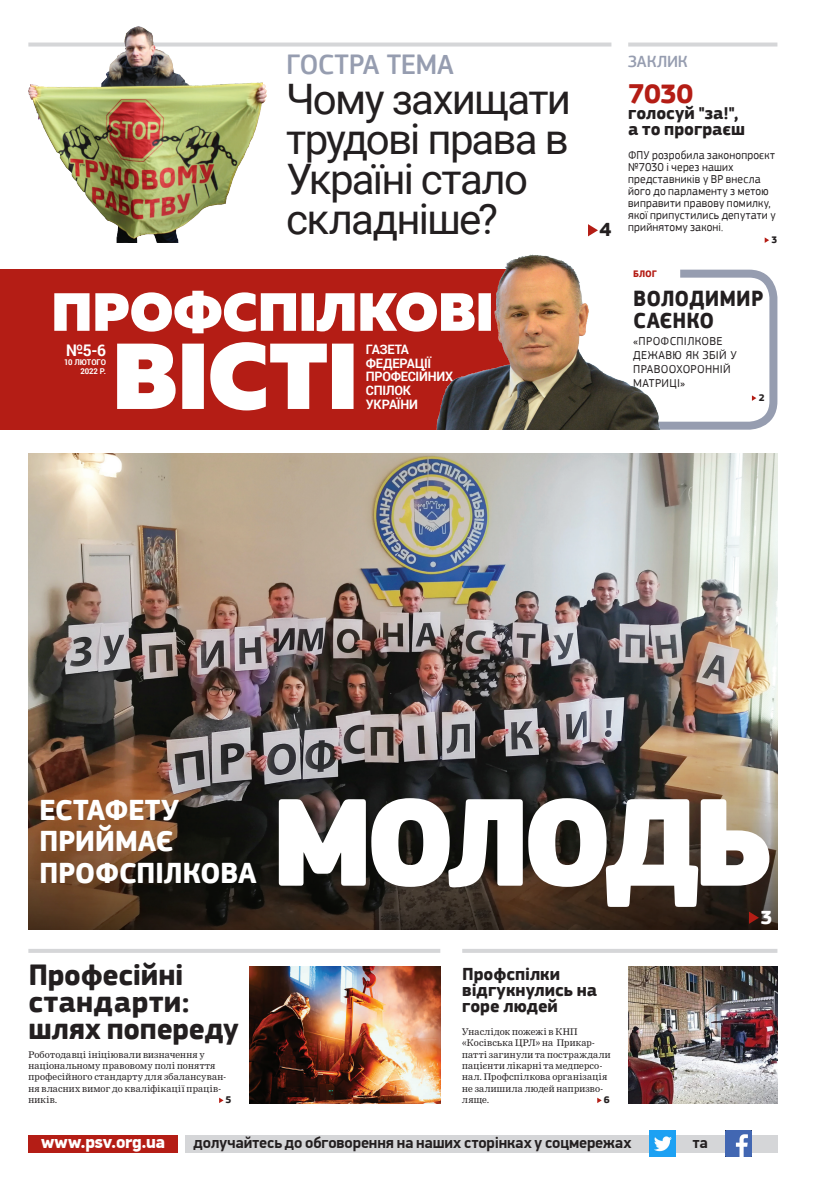
<style>
.page{position:relative;width:820px;height:1191px;background:#fff}
.page>*{position:absolute;margin:0;border:0;box-sizing:border-box;transform-origin:0 0}
.t1{font:900 130px "PF Square Sans Pro";letter-spacing:-.08em;color:#fff}
.Подзаг{font:42px/40px "Roboto";letter-spacing:-.045em;color:#231f20}
.Лид{font:700 30.5px/26.7px "PF Square Sans Pro";letter-spacing:-.005em;color:#231f20}
.t2{font:700 30px/31.3px "PF Square Sans Pro";letter-spacing:-.015em;color:#fff}
.t3{font:500 29px "PF Square Sans Pro";letter-spacing:-.015em;color:#969db0}
.Лид-2{font:700 28px "PF Square Sans Pro";color:#b41d15}
.t4{font:700 22.8px/22.2px "PF Square Sans Pro";letter-spacing:.005em;color:#231f20;scale:.94 1}
.Осн_текст{font:700 20px "PF Square Sans Pro";color:#fff}
.Осн_текст-2{font:700 20px "PF Square Sans Pro";color:#231f20}
.Лид-3{font:700 18px/16px "PF Square Sans Pro";color:#231f20}
.Лид-4{font:900 18px "PF Din Display Pro";letter-spacing:-.01em;color:#fff}
.t5{font:500 17px "PF Square Sans Pro";letter-spacing:-.005em;color:#969db0}
.Лид-5{font:700 16px "PF Din Display Pro";letter-spacing:-.01em;color:#231f20}
.t6{font:700 16px "Roboto";color:#fff}
.t7{font:700 13px/13.8px "Roboto";letter-spacing:-.02em;color:#fff}
.Лид-6{font:12px/12px "PF Square Sans Pro";letter-spacing:.02em;color:#231f20;scale:.95 1}
.Лид-7{font:12px/14px "PF Square Sans Pro";letter-spacing:.02em;color:#231f20}
.Осн_текст-3{font:700 10px "PF Square Sans Pro";color:#231f20}
.CНК_Текст_подверстка{font:700 9.8px "PF Square Sans Pro";color:#b41d15}
.Осн_текст-4{font:9px/11.4px "Nimrod Cyr";letter-spacing:.025em;color:#231f20}
.t8{font:700 8px/9px "Roboto";letter-spacing:-.01em;color:#fff;text-align:right}
</style>
<div class="page">
<img style="left:28px;top:453px;width:749px;height:476px">
<img style="left:29px;top:710px;width:748px;height:219px">
<div style="left:0;top:269px;width:573px;height:161px;background:#b41d15"></div>
<svg style="left:669px;top:269px;width:109px;height:161px"></svg>
<img style="left:436px;top:254px;width:233px;height:176px">
<svg style="left:54px;top:291px;width:436px;height:42px"></svg>
<svg style="left:117px;top:342px;width:236px;height:68px"></svg>
<svg style="left:628px;top:43px;width:149px;height:4px"></svg>
<hr style="left:462px;top:949px;width:315px;height:4px;background:#d5d6d8">
<svg style="left:269px;top:43px;width:342px;height:4px"></svg>
<hr style="left:28px;top:949px;width:412px;height:4px;background:#d5d6d8">
<svg style="left:764px;top:237px;width:4px;height:6px"></svg>
<svg style="left:597px;top:1097px;width:4px;height:6px"></svg>
<svg style="left:219px;top:1097px;width:4px;height:6px"></svg>
<img style="left:628px;top:966px;width:149px;height:137px">
<img style="left:249px;top:966px;width:191px;height:137px">
<svg style="left:748px;top:911px;width:10px;height:13px"></svg>
<svg style="left:588px;top:224px;width:9px;height:12px"></svg>
<img style="left:28px;top:26px;width:241px;height:217px">
<div style="left:28px;top:1134px;width:150px;height:18px;background:#b41d15"></div>
<div style="left:185px;top:1134px;width:592px;height:18px;background:#d5d6d8"></div>
<img style="left:649px;top:1130px;width:26px;height:26px">
<img style="left:725px;top:1130px;width:26px;height:26px">
<p class="t6" style="left:66px;top:339px;width:42px">№5-6</p>
<p class="t8" style="left:64px;top:357px;width:43px">10 ЛЮТОГО<br>2022 Р.</p>
<p class="t3" style="left:286px;top:47px;width:169px">ГОСТРА ТЕМА</p>
<p class="Подзаг" style="left:286px;top:78px;width:286px">Чому захищати трудові права в<br>Україні стало складніше?</p>
<p class="t7" style="left:366px;top:342px;width:89px">ГАЗЕТА<br>ФЕДЕРАЦІЇ<br>ПРОФЕСІЙНИХ<br>СПІЛОК<br>УКРАЇНИ</p>
<p class="Осн_текст-2" style="left:599px;top:218px;width:13px">4</p>
<p class="t5" style="left:628px;top:51px;width:61px">ЗАКЛИК</p>
<p class="Лид-2" style="left:628px;top:77px;width:66px">7030</p>
<p class="Лид-3" style="left:628px;top:106px;width:111px">голосуй "за!",</p>
<p class="Лид-3" style="left:628px;top:122px;width:118px">а то програєш</p>
<p class="Лид-6" style="left:628px;top:149px;width:157px">ФПУ розробила законопроєкт №7030 і через наших представників у ВР внесла його до парламенту з метою виправити правову помилку, якої припустились депутати у прийнятому законі.</p>
<p class="Осн_текст-3" style="left:771px;top:234px;width:7px">3</p>
<p class="CНК_Текст_подверстка" style="left:633px;top:267px;width:25px">БЛОГ</p>
<p class="t4" style="left:633px;top:288px;width:140px">ВОЛОДИМИР<br>САЄНКО</p>
<p class="Лид-7" style="left:633px;top:334px;width:105px">«ПРОФСПІЛКОВЕ<br>ДЕЖАВЮ ЯК ЗБІЙ У<br>ПРАВООХОРОННІЙ<br>МАТРИЦІ»</p>
<p class="Осн_текст-3" style="left:758px;top:391px;width:7px">2</p>
<p class="t2" style="left:39px;top:795px;width:219px">ЕСТАФЕТУ<br>ПРИЙМАЄ<br>ПРОФСПІЛКОВА</p>
<p class="t1" style="left:270px;top:761px;width:504px">МОЛОДЬ</p>
<p class="Лид" style="left:28px;top:962px;width:212px">Професійні стандарти: шлях попереду</p>
<p class="Осн_текст-4" style="left:28px;top:1048px;width:178px">Роботодавці ініціювали визначення у</p>
<p class="Осн_текст-4" style="left:28px;top:1060px;width:199px">національному правовому полі поняття професійного стандарту для збалансуван&shy;ня власних вимог до кваліфікації праців&shy;ників.</p>
<p class="Осн_текст-3" style="left:225px;top:1093px;width:7px">5</p>
<p class="Лид-3" style="left:462px;top:966px;width:136px">Профспілки відгукнулись на горе людей</p>
<p class="Осн_текст-4" style="left:462px;top:1025px;width:150px">Унаслідок пожежі в КНП «Косівська ЦРЛ» на Прикар&shy;патті загинули та постраждали пацієнти лікарні та медперсо&shy;нал. Профспілкова організація не залишила людей напризво&shy;ляще.</p>
<p class="Осн_текст-3" style="left:603px;top:1093px;width:7px">6</p>
<p class="Лид-4" style="left:41px;top:1131px;width:126px">www.psv.org.ua</p>
<p class="Лид-5" style="left:193px;top:1132px;width:439px">долучайтесь до обговорення на наших сторінках у соцмережах</p>
<p class="Лид-5" style="left:692px;top:1132px;width:17px">та</p>
<p class="Осн_текст" style="left:760px;top:905px;width:13px">3</p>
</div>
